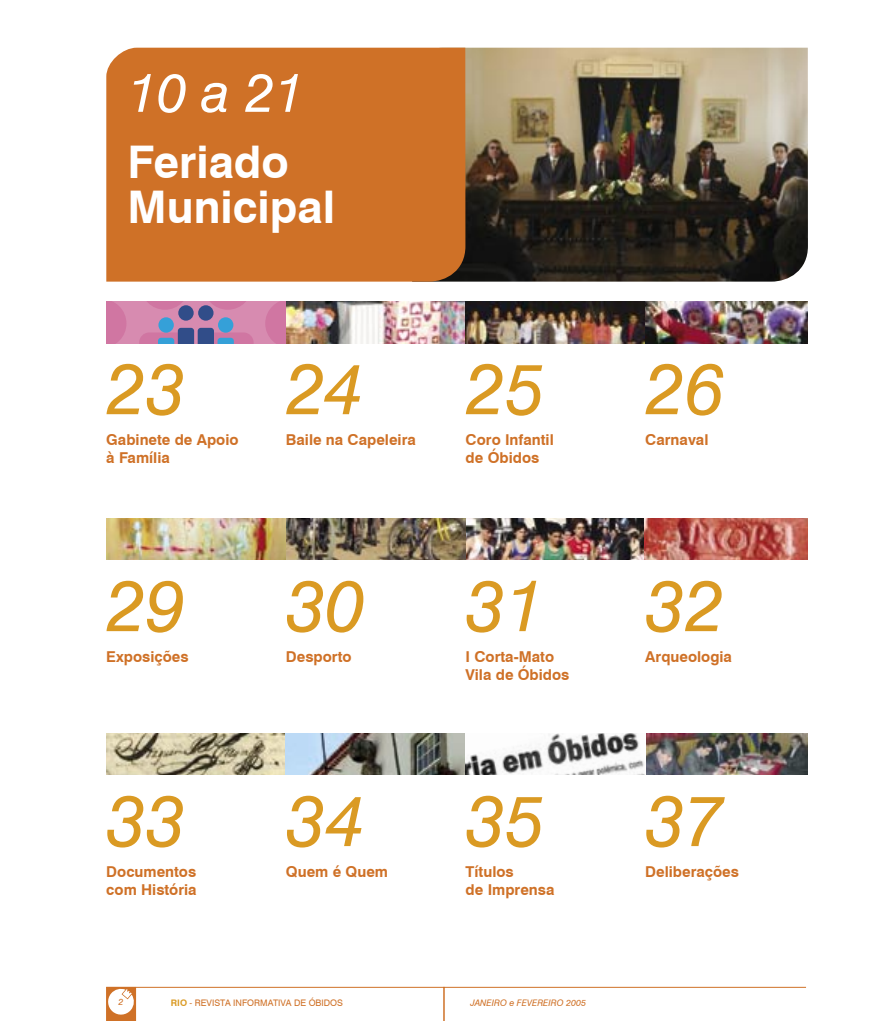
<style>
.page{position:relative;width:893px;height:1021px;background:#fff}
.page>*{position:absolute;margin:0;border:0;box-sizing:border-box;transform-origin:0 0}
.t1{font:italic 72px "Swiss 721 BT";color:#da9a23}
.t2{font:italic 54px "Swiss 721 BT";color:#fff}
.t3{font:700 45px/45px "Swiss 721 BT";color:#fff}
.t4{font:700 15px "Swiss 721 BT";color:#cf7127}
.t5{font:9px "Swiss 721 BT";color:#cf7127}
.t6{font:italic 9px "Swiss 721 BT";color:#cf7127}
.s1{font-weight:700;color:#da9a23}
</style>
<div class="page">
<svg style="left:106px;top:986px;width:700px;height:34px"></svg>
<img style="left:465px;top:48px;width:343px;height:233px">
<div style="left:106px;top:48px;width:359px;height:233px;background:#cf7127"></div>
<img style="left:106px;top:733px;width:701px;height:42px">
<img style="left:286px;top:301px;width:522px;height:42px">
<div style="left:106px;top:301px;width:180px;height:42px;background:#d78bb0"></div>
<svg style="left:106px;top:301px;width:20px;height:42px"></svg>
<svg style="left:265px;top:301px;width:21px;height:42px"></svg>
<svg style="left:210px;top:301px;width:36px;height:9px"></svg>
<svg style="left:147px;top:301px;width:36px;height:9px"></svg>
<div style="left:158px;top:317px;width:16px;height:16px;background:#35a0d8;border-radius:50%"></div>
<svg style="left:139px;top:328px;width:115px;height:15px"></svg>
<div style="left:218px;top:317px;width:15px;height:16px;background:#35a0d8;border-radius:50%"></div>
<div style="left:198px;top:305px;width:16px;height:15px;background:#314d89;border-radius:50%"></div>
<div style="left:178px;top:305px;width:16px;height:15px;background:#314d89;border-radius:50%"></div>
<img style="left:106px;top:518px;width:701px;height:42px">
<p class="t2" style="left:128px;top:60px;width:178px">10 a 21</p>
<p class="t3" style="left:128px;top:139px;width:209px">Feriado<br>Municipal</p>
<p class="t1" style="left:106px;top:345px;width:81px">23</p>
<p class="t4" style="left:106px;top:430px;width:134px">Gabinete de Apoio</p>
<p class="t4" style="left:106px;top:448px;width:65px">à Família</p>
<p class="t1" style="left:106px;top:561px;width:81px">29</p>
<p class="t4" style="left:106px;top:647px;width:84px">Exposições</p>
<p class="t1" style="left:286px;top:345px;width:79px">24</p>
<p class="t4" style="left:286px;top:430px;width:131px">Baile na Capeleira</p>
<p class="t1" style="left:286px;top:561px;width:81px">30</p>
<p class="t4" style="left:286px;top:647px;width:67px">Desporto</p>
<p class="t1" style="left:106px;top:776px;width:81px">33</p>
<p class="t4" style="left:106px;top:862px;width:91px">Documentos</p>
<p class="t4" style="left:106px;top:880px;width:92px">com História</p>
<p class="t1" style="left:286px;top:776px;width:81px">34</p>
<p class="t4" style="left:286px;top:862px;width:104px">Quem é Quem</p>
<p class="t1" style="left:466px;top:345px;width:81px">25</p>
<p class="t4" style="left:466px;top:430px;width:90px">Coro Infantil</p>
<p class="t4" style="left:466px;top:448px;width:75px">de Óbidos</p>
<p class="t1" style="left:466px;top:561px;width:81px">31</p>
<p class="t4" style="left:466px;top:647px;width:90px">I Corta-Mato</p>
<p class="t4" style="left:466px;top:665px;width:105px">Vila de Óbidos</p>
<p class="t1" style="left:466px;top:776px;width:81px">35</p>
<p class="t4" style="left:466px;top:862px;width:50px">Títulos</p>
<p class="t4" style="left:466px;top:880px;width:90px">de Imprensa</p>
<p class="t6" style="left:118px;top:996px;width:6px">2</p>
<p class="t5" style="left:171px;top:997px;width:174px"><span class="s1">RIO</span> - REVISTA INFORMATIVA DE ÓBIDOS</p>
<p class="t6" style="left:470px;top:996px;width:117px">JANEIRO e FEVEREIRO 2005</p>
<p class="t1" style="left:645px;top:345px;width:81px">26</p>
<p class="t4" style="left:645px;top:430px;width:65px">Carnaval</p>
<p class="t1" style="left:645px;top:561px;width:81px">32</p>
<p class="t4" style="left:645px;top:647px;width:88px">Arqueologia</p>
<p class="t1" style="left:645px;top:776px;width:81px">37</p>
<p class="t4" style="left:645px;top:862px;width:95px">Deliberações</p>
</div>
